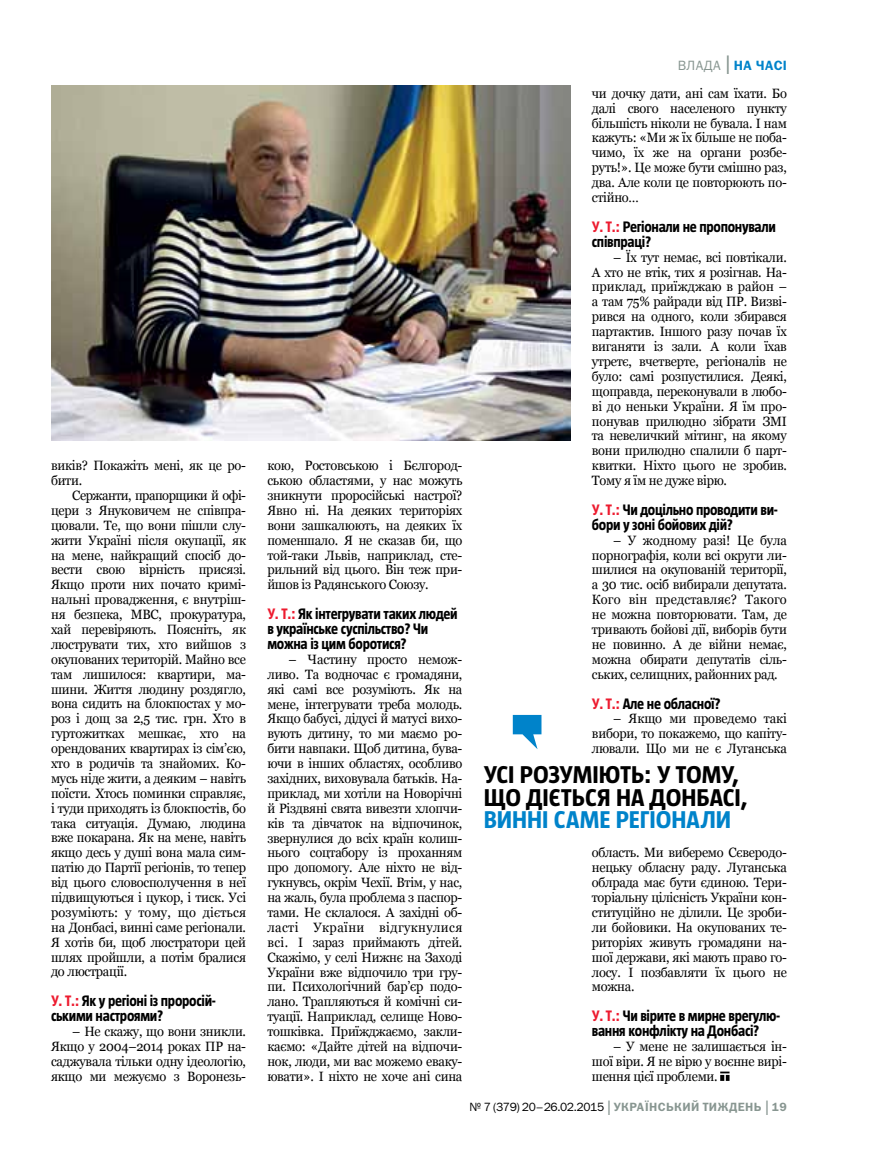
<style>
.page{position:relative;width:872px;height:1149px;background:#fff}
.page>*{position:absolute;margin:0;border:0;box-sizing:border-box;transform-origin:0 0}
.t1{font:700 24px/22.5px "UT Magazine";letter-spacing:.005em;color:#000}
.t2{font:700 24px "UT Magazine";letter-spacing:.035em;color:#0083ca}
.t3{font:700 15px/14.9px "UT Magazine";letter-spacing:-.02em;color:#000;scale:.94 1}
.t4{font:13.5px/14.9px "Georgia";letter-spacing:-.02em;color:#000;text-align:justify;scale:.95 1}
.t5{font:13.5px "Franklin Gothic Demi C";color:#0083ca}
.t6{font:12px "Franklin Gothic Book C";letter-spacing:-.03em;color:#000}
.s1{color:#ed1b2f}
.s2{font-family:"Franklin Gothic Book C";color:#889691}
.s3{font-family:"Franklin Gothic Book C";font-size:27px;color:#889691}
.s4{font-size:21px;color:#889691}
.s5{font-family:"Franklin Gothic Demi C";color:#889691}
</style>
<div class="page">
<svg style="left:720px;top:1071px;width:9px;height:9px"></svg>
<svg style="left:513px;top:714px;width:28px;height:35px"></svg>
<img style="left:51px;top:85px;width:519px;height:355px">
<p class="t4" style="left:51px;top:458px;width:207px">виків? Покажіть мені, як це ро&shy;бити.</p>
<p class="t4" style="left:51px;top:488px;width:207px;text-align:left;text-indent:21px">Сержанти, прапорщики й офі-- цери з Януковичем не співпра&shy;цювали. Те, що вони пішли слу&shy;жити Україні після окупації, як на мене, найкращий спосіб до&shy;вести свою вірність присязі.<br>Якщо проти них почато кримі&shy;нальні провадження, є внутріш&shy;ня безпека, МВС, прокуратура, хай перевіряють. Поясніть, як люструвати тих, хто вийшов з окупованих територій. Майно все там лишилося: квартири, ма&shy;шини. Життя людину роздягло, вона сидить на блокпостах у мо&shy;роз і дощ за 2,5 тис. грн. Хто в гуртожитках мешкає, хто на орендованих квартирах із сім’єю, хто в родичів та знайомих. Ко&shy;мусь ніде жити, а деяким – навіть поїсти. Хтось поминки справляє, і туди приходять із блокпостів, бо така ситуація. Думаю, людина вже покарана. Як на мене, навіть якщо десь у душі вона мала сим&shy;патію до Партії регіонів, то тепер від цього словосполучення в неї підвищуються і цукор, і тиск. Усі розуміють: у тому, що діється на Донбасі, винні саме регіонали.<br>Я хотів би, щоб люстратори цей шлях пройшли, а потім бралися до люстрації.</p>
<p class="t3" style="left:51px;top:993px;width:177px"><span class="s1">У. Т.:</span> Як у регіоні із проросій&shy;ськими настроями?</p>
<p class="t4" style="left:51px;top:1024px;width:207px;text-indent:21px">– Не скажу, що вони зникли.<br>Якщо у 2004–2014 роках ПР на&shy;саджувала тільки одну ідеологію, якщо ми межуємо з Воронезь-</p>
<p class="t4" style="left:267px;top:458px;width:207px">кою, Ростовською і Бєлгород&shy;ською областями, у нас можуть зникнути проросійські настрої?<br>Явно ні. На деяких територіях вони зашкалюють, на деяких їх поменшало. Я не сказав би, що той-таки Львів, наприклад, сте&shy;рильний від цього. Він теж при&shy;йшов із Радянського Союзу.</p>
<p class="t3" style="left:267px;top:606px;width:204px"><span class="s1">У. Т.:</span> Як інтегрувати таких людей в українське суспільство? Чи можна із цим боротися?</p>
<p class="t4" style="left:267px;top:652px;width:207px;text-indent:21px">– Частину просто немож&shy;ливо. Та водночас є громадяни, які самі все розуміють. Як на мене, інтегрувати треба молодь.<br>Якщо бабусі, дідусі й матусі вихо&shy;вують дитину, то ми маємо ро&shy;бити навпаки. Щоб дитина, бува&shy;ючи в інших областях, особливо західних, виховувала батьків. На&shy;приклад, ми хотіли на Новорічні й Різдвяні свята вивезти хлопчи&shy;ків та дівчаток на відпочинок, звернулися до всіх країн колиш&shy;нього соцтабору із проханням про допомогу. Але ніхто не від&shy;гукнувсь, окрім Чехії. Втім, у нас, на жаль, була проблема з паспор&shy;тами. Не склалося. А західні об&shy;ласті України відгукнулися всі. І зараз приймають дітей.<br>Скажімо, у селі Нижнє на Заході України вже відпочило три гру&shy;пи. Психологічний бар’єр подо&shy;лано. Трапляються й комічні си&shy;туації. Наприклад, селище Ново&shy;тошківка. Приїжджаємо, закли&shy;каємо: «Дайте дітей на відпочи&shy;нок, люди, ми вас можемо еваку&shy;ювати». І ніхто не хоче ані сина</p>
<p class="t5" style="left:677px;top:57px;width:111px"><span class="s2">влада</span><span class="s3">|</span>на часі</p>
<p class="t4" style="left:592px;top:86px;width:207px">чи дочку дати, ані сам їхати. Бо далі свого населеного пункту більшість ніколи не бувала. І нам кажуть: «Ми ж їх більше не поба&shy;чимо, їх же на органи розбе&shy;руть!». Це може бути смішно раз, два. Але коли це повторюють по&shy;стійно…</p>
<p class="t3" style="left:592px;top:219px;width:197px"><span class="s1">У. Т.:</span> Регіонали не пропонували співпраці?</p>
<p class="t4" style="left:592px;top:250px;width:207px;text-align:left;text-indent:21px">– Їх тут немає, всі повтікали.<br>А хто не втік, тих я розігнав. На&shy;приклад, приїжджаю в район – а там 75% райради від ПР. Визві&shy;рився на одного, коли збирався партактив. Іншого разу почав їх виганяти із зали. А коли їхав утретє, вчетверте, регіоналів не було: самі розпустилися. Деякі, щоправда, переконували в любо&shy;ві до неньки України. Я їм про&shy;понував прилюдно зібрати ЗМІ та невеличкий мітинг, на якому вони прилюдно спалили б парт-- квитки. Ніхто цього не зробив.<br>Тому я їм не дуже вірю.</p>
<p class="t3" style="left:592px;top:502px;width:199px"><span class="s1">У. Т.:</span> Чи доцільно проводити ви&shy;бори у зоні бойових дій?</p>
<p class="t4" style="left:592px;top:532px;width:207px;text-indent:21px">– У жодному разі! Це була порнографія, коли всі округи ли&shy;шилися на окупованій території, а 30 тис. осіб вибирали депутата.<br>Кого він представляє? Такого не можна повторювати. Там, де тривають бойові дії, виборів бути не повинно. А де війни немає, можна обирати депутатів сіль&shy;ських, селищних, районних рад.</p>
<p class="t3" style="left:592px;top:695px;width:138px"><span class="s1">У. Т.:</span> Але не обласної?</p>
<p class="t4" style="left:592px;top:711px;width:207px;text-indent:21px">– Якщо ми проведемо такі вибори, то покажемо, що капіту&shy;лювали. Що ми не є Луганська</p>
<h1 class="t1" style="left:484px;top:763px;width:265px">Усі розуміють: у тому, що діється на Донбасі,</h1>
<h1 class="t2" style="left:483px;top:806px;width:249px">винні саме регіонали</h1>
<p class="t4" style="left:592px;top:845px;width:207px">область. Ми виберемо Сєверодо&shy;нецьку обласну раду. Луганська облрада має бути єдиною. Тери&shy;торіальну цілісність України кон&shy;ституційно не ділили. Це зроби&shy;ли бойовики. На окупованих те&shy;риторіях живуть громадяни на&shy;шої держави, які мають право го&shy;лосу. І позбавляти їх цього не можна.</p>
<p class="t3" style="left:592px;top:1008px;width:202px"><span class="s1">У. Т.:</span> Чи вірите в мирне врегулю&shy;вання конфлікту на Донбасі?</p>
<p class="t4" style="left:592px;top:1038px;width:207px;text-indent:21px">– У мене не залишається ін&shy;шої віри. Я не вірю у воєнне вирі&shy;шення цієї проблеми.</p>
<p class="t6" style="left:469px;top:1099px;width:319px">№ 7 (379) 20–26.02.2015<span class="s4">|</span><span class="s5">УКРАЇНСЬКИЙ ТИЖДЕНЬ</span><span class="s4">|</span><span class="s5">19</span></p>
</div>
